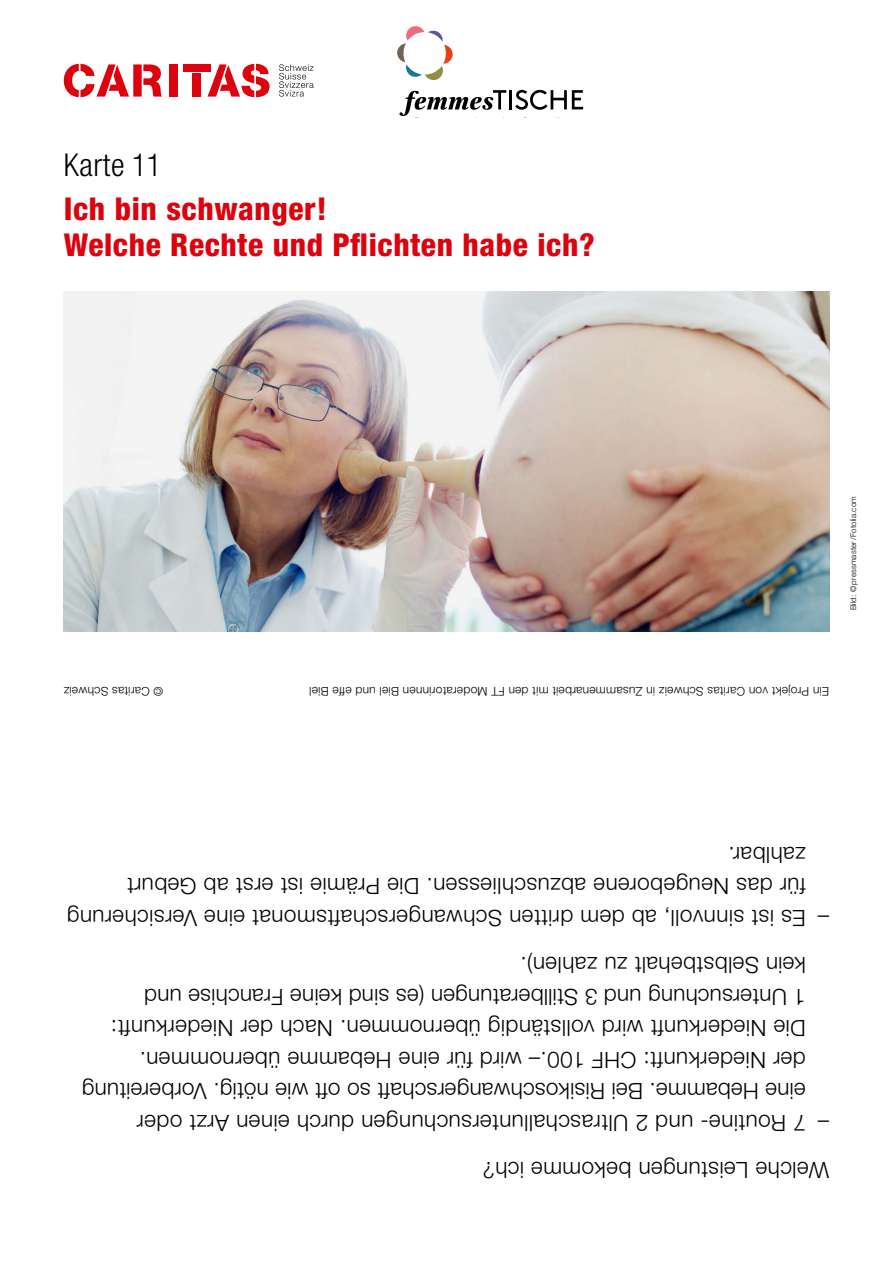
<style>
.page{position:relative;width:893px;height:1263px;background:#fff}
.page>*{position:absolute;margin:0;border:0;box-sizing:border-box;transform-origin:0 0}
.t1{font:800 condensed 31.5px/36px "Helvetica Neue LT Std";letter-spacing:.02em;color:#dc030e}
.t2{font:300 condensed 31.5px "Helvetica Neue LT Std";letter-spacing:.02em;color:#000}
.t3{font:300 22.5px/31.5px "Helvetica Neue LT Std";letter-spacing:.02em;color:#000}
.t4{font:300 12px "Helvetica Neue LT Std";letter-spacing:.02em;color:#000}
.t5{font:300 7.8px "Helvetica Neue LT Std";letter-spacing:.02em;color:#000}
</style>
<div class="page">
<div style="left:169px;top:64px;width:8px;height:33px;background:#dc030e"></div>
<svg style="left:64px;top:64px;width:65px;height:33px"></svg>
<div style="left:133px;top:64px;width:9px;height:33px;background:#dc030e"></div>
<svg style="left:143px;top:64px;width:19px;height:33px"></svg>
<div style="left:183px;top:64px;width:27px;height:8px;background:#dc030e"></div>
<div style="left:192px;top:73px;width:9px;height:24px;background:#dc030e"></div>
<svg style="left:208px;top:64px;width:61px;height:33px"></svg>
<svg style="left:279px;top:64px;width:35px;height:33px"></svg>
<img style="left:64px;top:291px;width:765px;height:340px">
<svg style="left:399px;top:90px;width:107px;height:26px"></svg>
<hr style="left:509px;top:90px;width:3px;height:19px;background:#000">
<svg style="left:515px;top:90px;width:68px;height:20px"></svg>
<svg style="left:397px;top:26px;width:56px;height:54px"></svg>
<h1 class="t2" style="left:64px;top:146px;width:99px">Karte 11</h1>
<h1 class="t1" style="left:64px;top:190px;width:532px">Ich bin schwanger!<br>Welche Rechte und Pflichten habe ich?</h1>
<p class="t5" style="left:848px;top:610px;width:115px;rotate:-90deg">Bild: © pressmaster/Fotolia.com</p>
<p class="t4" style="left:163px;top:698px;width:101px;rotate:-180deg">© Caritas Schweiz</p>
<p class="t4" style="left:829px;top:698px;width:521px;rotate:-180deg">Ein Projekt von Caritas Schweiz in Zusammenarbeit mit den FT Moderatorinnen Biel und effe Biel</p>
<p class="t3" style="left:806px;top:902px;width:680px;rotate:-180deg">für das Neugeborene abzuschliessen. Die Prämie ist erst ab Geburt zahlbar.</p>
<p class="t3" style="left:806px;top:934px;width:740px;rotate:-180deg">Es ist sinnvoll, ab dem dritten Schwangerschaftsmonat eine Versicherung</p>
<p class="t3" style="left:829px;top:934px;width:13px;rotate:-180deg">–</p>
<p class="t3" style="left:806px;top:1107px;width:725px;rotate:-180deg">eine Hebamme. Bei Risikoschwangerschaft so oft wie nötig. Vorbereitung der Niederkunft: CHF 100.– wird für eine Hebamme übernommen.<br>Die Niederkunft wird vollständig übernommen. Nach der Niederkunft:<br>1 Untersuchung und 3 Stillberatungen (es sind keine Franchise und<br>kein Selbstbehalt zu zahlen).</p>
<p class="t3" style="left:806px;top:1194px;width:670px;line-height:47.2px;text-indent:-23px;rotate:-180deg">Welche Leistungen bekomme ich?<br>7 Routine- und 2 Ultraschalluntersuchungen durch einen Arzt oder</p>
<p class="t3" style="left:829px;top:1139px;width:13px;rotate:-180deg">–</p>
</div>
